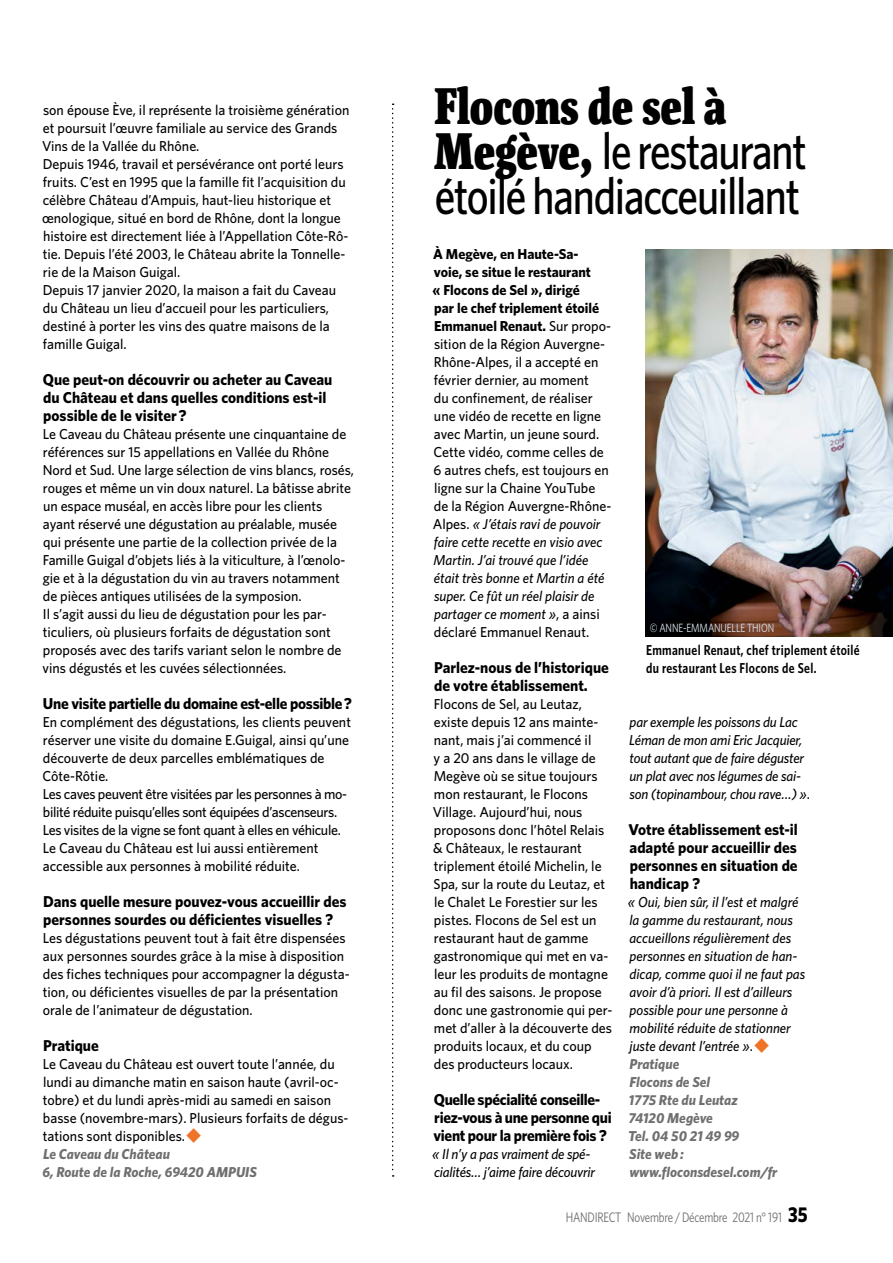
<style>
.page{position:relative;width:893px;height:1263px;background:#fff}
.page>*{position:absolute;margin:0;border:0;box-sizing:border-box;transform-origin:0 0}
.t1{font:500 51.75px/45px "Whitney Narrow";letter-spacing:-.025em;color:#000;scale:.9 1}
.t2{font:900 51.75px "Floris SP";color:#000;scale:.9 1}
.t3{font:700 15.75px/18px "Whitney";color:#000}
.t4{font:700 15.75px/18px "Whitney";letter-spacing:-.02em;color:#000}
.t5{font:500 14.4px/18px "Whitney";color:#000}
.t6{font:italic 500 14.4px/18px "Whitney";letter-spacing:-.005em;color:#000}
.t7{font:600 14.4px/18px "Whitney Narrow";letter-spacing:.025em;color:#000;scale:.9 1}
.t8{font:13.8px "Whitney Narrow";letter-spacing:-.015em;color:#706f6f;scale:.9 1}
.t9{font:12px "Whitney Narrow";letter-spacing:-.01em;color:#d6e0ec;scale:.9 1}
.s1{color:#ee7326}
.s2{font-weight:700;font-style:italic;color:#706f6f}
.s3{font-family:"Floris SP";font-weight:900}
.s4{font-weight:700}
.s5{font-style:italic}
.s6{font-style:normal}
.s7{font-weight:700;color:#706f6f}
.s8{font-weight:700;font-size:21.3px;color:#000}
</style>
<div class="page">
<img style="left:645px;top:250px;width:248px;height:387px">
<svg style="left:392px;top:104px;width:2px;height:1073px"></svg>
<p class="t5" style="left:42px;top:100px;width:309px">son épouse Ève, il représente la troisième génération et poursuit l’œuvre familiale au service des Grands Vins de la Vallée du Rhône.<br>Depuis 1946, travail et persévérance ont porté leurs fruits. C’est en 1995 que la famille fit l’acquisition du célèbre Château d’Ampuis, haut-lieu historique et œnologique, situé en bord de Rhône, dont la longue histoire est directement liée à l’Appellation Côte-Rô&shy;tie. Depuis l’été 2003, le Château abrite la Tonnelle&shy;rie de la Maison Guigal.<br>Depuis 17 janvier 2020, la maison a fait du Caveau du Château un lieu d’accueil pour les particuliers, destiné à porter les vins des quatre maisons de la famille Guigal.</p>
<p class="t3" style="left:43px;top:370px;width:291px">Que peut-on découvrir ou acheter au Caveau du Château et dans quelles conditions est-il possible de le visiter ?</p>
<p class="t5" style="left:43px;top:424px;width:313px">Le Caveau du Château présente une cinquantaine de références sur 15 appellations en Vallée du Rhône Nord et Sud. Une large sélection de vins blancs, rosés, rouges et même un vin doux naturel. La bâtisse abrite un espace muséal, en accès libre pour les clients ayant réservé une dégustation au préalable, musée qui présente une partie de la collection privée de la Famille Guigal d’objets liés à la viticulture, à l’œnolo&shy;gie et à la dégustation du vin au travers notamment de pièces antiques utilisées de la symposion.<br>Il s’agit aussi du lieu de dégustation pour les par&shy;ticuliers, où plusieurs forfaits de dégustation sont proposés avec des tarifs variant selon le nombre de vins dégustés et les cuvées sélectionnées.</p>
<p class="t4" style="left:43px;top:694px;width:310px">Une visite partielle du domaine est-elle possible ?</p>
<p class="t5" style="left:43px;top:712px;width:310px">En complément des dégustations, les clients peuvent réserver une visite du domaine E.Guigal, ainsi qu’une découverte de deux parcelles emblématiques de Côte-Rôtie.<br>Les caves peuvent être visitées par les personnes à mo&shy;bilité réduite puisqu’elles sont équipées d’ascenseurs.<br>Les visites de la vigne se font quant à elles en véhicule.<br>Le Caveau du Château est lui aussi entièrement accessible aux personnes à mobilité réduite.</p>
<p class="t3" style="left:43px;top:892px;width:305px">Dans quelle mesure pouvez-vous accueillir des personnes sourdes ou déficientes visuelles ?</p>
<p class="t5" style="left:43px;top:928px;width:308px">Les dégustations peuvent tout à fait être dispensées aux personnes sourdes grâce à la mise à disposition des fiches techniques pour accompagner la dégusta&shy;tion, ou déficientes visuelles de par la présentation orale de l’animateur de dégustation.</p>
<p class="t3" style="left:43px;top:1036px;width:57px">Pratique</p>
<p class="t5" style="left:42px;top:1054px;width:307px">Le Caveau du Château est ouvert toute l’année, du lundi au dimanche matin en saison haute (avril-oc&shy;tobre) et du lundi après-midi au samedi en saison basse (novembre-mars). Plusieurs forfaits de dégus&shy;tations sont disponibles.<span class="s1">◆<br></span><span class="s2">Le Caveau du Château<br>6, Route de la Roche, 69420 AMPUIS</span></p>
<h1 class="t2" style="left:434px;top:76px;width:326px">Flocons de sel à</h1>
<h1 class="t1" style="left:434px;top:127px;width:415px"><span class="s3">Megève,</span> le restaurant étoilé handiacceuillant</h1>
<p class="t5" style="left:432px;top:244px;width:180px"><span class="s4">À Megève, en Haute-Sa-<br>voie, se situe le restaurant<br>« Flocons de Sel », dirigé<br>par le chef triplement étoilé<br>Emmanuel Renaut.</span> Sur propo&shy;sition de la Région Auvergne-<br>Rhône-Alpes, il a accepté en février dernier, au moment<br>du confinement, de réaliser une vidéo de recette en ligne avec Martin, un jeune sourd.<br>Cette vidéo, comme celles de<br>6 autres chefs, est toujours en ligne sur la Chaine YouTube de la Région Auvergne-Rhône-<br>Alpes. <span class="s5">« J’étais ravi de pouvoir faire cette recette en visio avec<br>Martin. J’ai trouvé que l’idée était très bonne et Martin a été super. Ce fût un réel plaisir de partager ce moment »</span>, a ainsi déclaré Emmanuel Renaut.</p>
<p class="t3" style="left:434px;top:658px;width:176px">Parlez-nous de l’historique de votre établissement.</p>
<p class="t5" style="left:433px;top:694px;width:181px">Flocons de Sel, au Leutaz, existe depuis 12 ans mainte&shy;nant, mais j’ai commencé il<br>y a 20 ans dans le village de<br>Megève où se situe toujours mon restaurant, le Flocons<br>Village. Aujourd’hui, nous proposons donc l’hôtel Relais &amp; Châteaux, le restaurant triplement étoilé Michelin, le<br>Spa, sur la route du Leutaz, et le Chalet Le Forestier sur les pistes. Flocons de Sel est un restaurant haut de gamme gastronomique qui met en va&shy;leur les produits de montagne au fil des saisons. Je propose donc une gastronomie qui per&shy;met d’aller à la découverte des produits locaux, et du coup des producteurs locaux.</p>
<p class="t4" style="left:433px;top:1090px;width:180px">Quelle spécialité conseille&shy;riez-vous à une personne qui vient pour la première fois ?</p>
<p class="t6" style="left:432px;top:1144px;width:164px">« Il n’y a pas vraiment de spé&shy;cialités… j’aime faire découvrir</p>
<p class="t9" style="left:650px;top:620px;width:140px">© ANNE-EMMANUELLE THION</p>
<p class="t7" style="left:646px;top:640px;width:239px">Emmanuel Renaut, chef triplement étoilé du restaurant Les Flocons de Sel.</p>
<p class="t6" style="left:629px;top:712px;width:182px">par exemple les poissons du Lac<br>Léman de mon ami Eric Jacquier, tout autant que de faire déguster un plat avec nos légumes de sai&shy;son (topinambour, chou rave…) »<span class="s6">.</span></p>
<p class="t3" style="left:629px;top:820px;width:171px;text-align:justify">Votre établissement est-il adapté pour accueillir des personnes en situation de handicap ?</p>
<p class="t6" style="left:628px;top:892px;width:179px">« Oui, bien sûr, il l’est et malgré la gamme du restaurant, nous accueillons régulièrement des personnes en situation de han&shy;dicap, comme quoi il ne faut pas avoir d’à priori. Il est d’ailleurs possible pour une personne à mobilité réduite de stationner juste devant l’entrée »<span class="s6">.</span><span class="s1">◆<br></span><span class="s7">Pratique<br>Flocons de Sel<br>1775 Rte du Leutaz<br>74120 Megève<br>Tel. 04 50 21 49 99<br>Site web : www.floconsdesel.com/fr</span></p>
<p class="t8" style="left:566px;top:1208px;width:270px">HANDIRECT Novembre / Décembre 2021 n° 191 <span class="s8">35</span></p>
</div>
